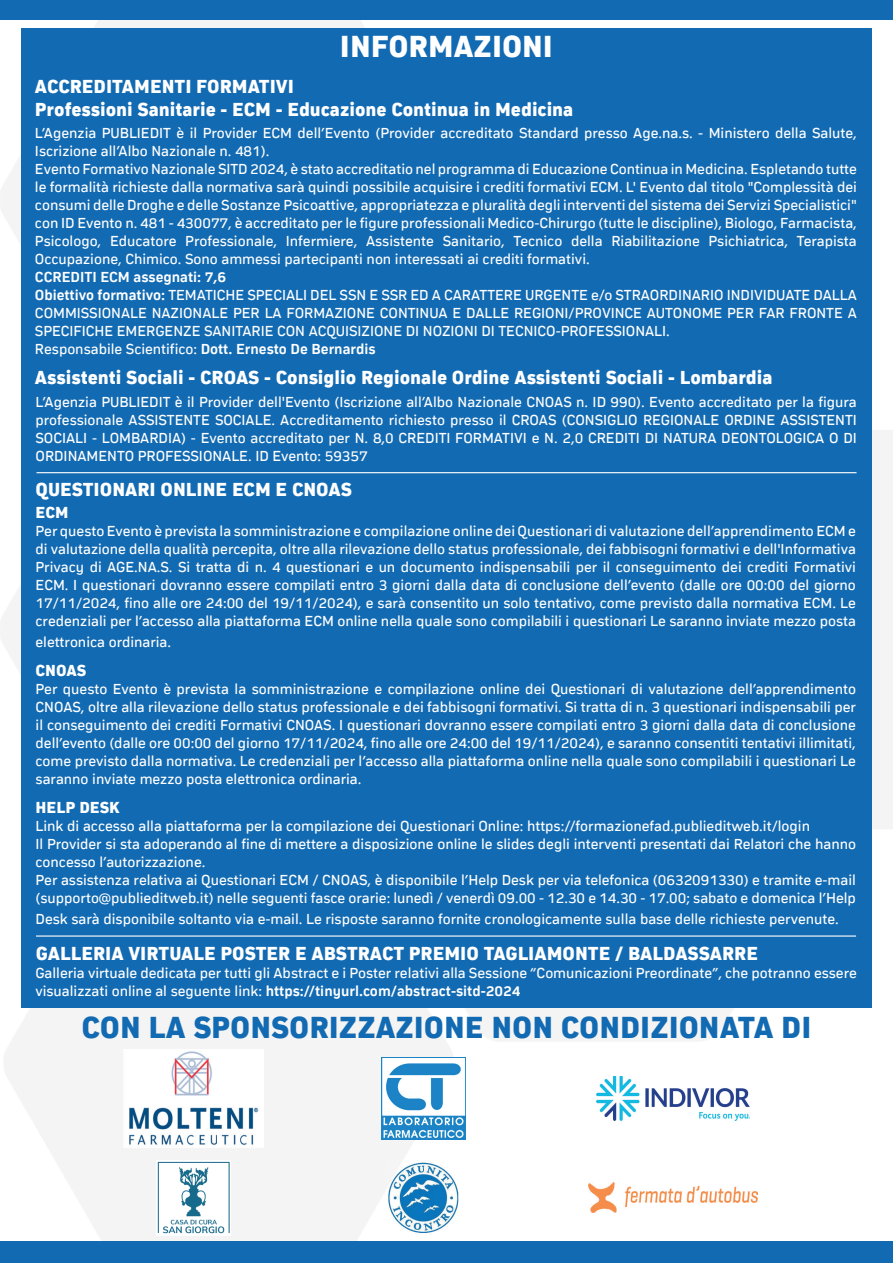
<style>
.page{position:relative;width:893px;height:1263px;background:#fff}
.page>*{position:absolute;margin:0;border:0;box-sizing:border-box;transform-origin:0 0}
.t1{font:31.5px "asse Regular 7";color:#126ab2}
.t2{font:31.5px "asse Regular 7";color:#fff}
.t3{font:19.5px/22.5px "asse Regular 7";color:#fff}
.t4{font:16.5px "asse Regular 7";color:#fff}
.t5{font:15px/18px "asse Regular 11";color:#fff}
.t6{font:15px "asse Regular 5";color:#fff}
.s1{font-family:"asse Regular 5"}
.s2{font-family:"asse Regular 11"}
</style>
<div class="page">
<img style="left:211px;top:19px;width:682px;height:612px">
<img style="left:0;top:19px;width:211px;height:1033px">
<img style="left:263px;top:631px;width:630px;height:611px">
<div style="left:209px;top:1007px;width:54px;height:42px;background:#f4f4f4"></div>
<img style="left:0;top:1052px;width:157px;height:190px">
<div style="left:157px;top:1148px;width:106px;height:94px;background:#f4f4f4"></div>
<div style="left:0;top:0;width:893px;height:19px;background:#126ab2"></div>
<div style="left:0;top:1242px;width:893px;height:21px;background:#126ab2"></div>
<div style="left:21px;top:28px;width:851px;height:979px;background:#126ab2"></div>
<hr style="left:36px;top:472px;width:820px;height:1px;background:#fff">
<hr style="left:36px;top:935px;width:820px;height:1px;background:#fff">
<img style="left:157px;top:1160px;width:74px;height:75px">
<img style="left:386px;top:1160px;width:75px;height:75px">
<img style="left:382px;top:1057px;width:83px;height:82px">
<img style="left:589px;top:1183px;width:169px;height:29px">
<img style="left:597px;top:1076px;width:153px;height:44px">
<img style="left:124px;top:1049px;width:140px;height:98px">
<h1 class="t2" style="left:340px;top:28px;width:215px">INFORMAZIONI</h1>
<h2 class="t3" style="left:35px;top:75px;width:540px">ACCREDITAMENTI FORMATIVI<br>Professioni Sanitarie - ECM - Educazione Continua in Medicina</h2>
<p class="t5" style="left:35px;top:124px;width:823px">L’Agenzia PUBLIEDIT è il Provider ECM dell’Evento (Provider accreditato Standard presso Age.na.s. - Ministero della Salute, Iscrizione all’Albo Nazionale n. 481).<br>Evento Formativo Nazionale SITD 2024, è stato accreditatio nel programma di Educazione Continua in Medicina. Espletando tutte le formalità richieste dalla normativa sarà quindi possibile acquisire i crediti formativi ECM. L' Evento dal titolo "Complessità dei consumi delle Droghe e delle Sostanze Psicoattive, appropriatezza e pluralità degli interventi del sistema dei Servizi Specialistici" con ID Evento n. 481 - 430077, è accreditato per le figure professionali Medico-Chirurgo (tutte le discipline), Biologo, Farmacista, Psicologo, Educatore Professionale, Infermiere, Assistente Sanitario, Tecnico della Riabilitazione Psichiatrica, Terapista Occupazione, Chimico. Sono ammessi partecipanti non interessati ai crediti formativi.</p>
<p class="t6" style="left:35px;top:269px;width:193px">CCREDITI ECM assegnati: 7,6</p>
<p class="t5" style="left:35px;top:286px;width:823px"><span class="s1">Obiettivo formativo:</span> TEMATICHE SPECIALI DEL SSN E SSR ED A CARATTERE URGENTE e/o STRAORDINARIO INDIVIDUATE DALLA COMMISSIONALE NAZIONALE PER LA FORMAZIONE CONTINUA E DALLE REGIONI/PROVINCE AUTONOME PER FAR FRONTE A SPECIFICHE EMERGENZE SANITARIE CON ACQUISIZIONE DI NOZIONI DI TECNICO-PROFESSIONALI.<br>Responsabile Scientifico: <span class="s1">Dott. Ernesto De Bernardis</span></p>
<p class="t5" style="left:36px;top:393px;width:823px;text-align:justify">L’Agenzia PUBLIEDIT è il Provider dell'Evento (Iscrizione all’Albo Nazionale CNOAS n. ID 990). Evento accreditato per la figura professionale ASSISTENTE SOCIALE. Accreditamento richiesto presso il CROAS (CONSIGLIO REGIONALE ORDINE ASSISTENTI SOCIALI - LOMBARDIA) - Evento accreditato per N. 8,0 CREDITI FORMATIVI e N. 2,0 CREDITI DI NATURA DEONTOLOGICA O DI ORDINAMENTO PROFESSIONALE. ID Evento: 59357</p>
<h2 class="t3" style="left:35px;top:366px;width:739px">Assistenti Sociali - CROAS - Consiglio Regionale Ordine Assistenti Sociali - Lombardia</h2>
<h2 class="t3" style="left:36px;top:478px;width:318px">QUESTIONARI ONLINE ECM E CNOAS</h2>
<p class="t4" style="left:36px;top:503px;width:34px">ECM</p>
<p class="t5" style="left:36px;top:522px;width:822px;text-align:justify">Per questo Evento è prevista la somministrazione e compilazione online dei Questionari di valutazione dell’apprendimento ECM e di valutazione della qualità percepita, oltre alla rilevazione dello status professionale, dei fabbisogni formativi e dell'Informativa Privacy di AGE.NA.S. Si tratta di n. 4 questionari e un documento indispensabili per il conseguimento dei crediti Formativi ECM. I questionari dovranno essere compilati entro 3 giorni dalla data di conclusione dell’evento (dalle ore 00:00 del giorno 17/11/2024, fino alle ore 24:00 del 19/11/2024), e sarà consentito un solo tentativo, come previsto dalla normativa ECM. Le credenziali per l’accesso alla piattaforma ECM online nella quale sono compilabili i questionari Le saranno inviate mezzo posta</p>
<p class="t5" style="left:36px;top:633px;width:137px">elettronica ordinaria.</p>
<p class="t4" style="left:36px;top:660px;width:52px">CNOAS</p>
<p class="t5" style="left:36px;top:679px;width:822px;text-align:justify">Per questo Evento è prevista la somministrazione e compilazione online dei Questionari di valutazione dell’apprendimento CNOAS, oltre alla rilevazione dello status professionale e dei fabbisogni formativi. Si tratta di n. 3 questionari indispensabili per il conseguimento dei crediti Formativi CNOAS. I questionari dovranno essere compilati entro 3 giorni dalla data di conclusione dell’evento (dalle ore 00:00 del giorno 17/11/2024, fino alle ore 24:00 del 19/11/2024), e saranno consentiti tentativi illimitati, come previsto dalla normativa. Le credenziali per l’accesso alla piattaforma online nella quale sono compilabili i questionari Le saranno inviate mezzo posta elettronica ordinaria.</p>
<p class="t4" style="left:36px;top:798px;width:86px">HELP DESK</p>
<p class="t5" style="left:36px;top:816px;width:822px">Link di accesso alla piattaforma per la compilazione dei Questionari Online: https://formazionefad.publieditweb.it/login<br>Il Provider si sta adoperando al fine di mettere a disposizione online le slides degli interventi presentati dai Relatori che hanno concesso l’autorizzazione.<br>Per assistenza relativa ai Questionari ECM / CNOAS, è disponibile l’Help Desk per via telefonica (0632091330) e tramite e-mail (supporto@publieditweb.it) nelle seguenti fasce orarie: lunedì / venerdì 09.00 - 12.30 e 14.30 - 17.00; sabato e domenica l’Help</p>
<p class="t5" style="left:36px;top:909px;width:805px">Desk sarà disponibile soltanto via e-mail. Le risposte saranno fornite cronologicamente sulla base delle richieste pervenute.</p>
<h2 class="t3" style="left:36px;top:941px;width:724px">GALLERIA VIRTUALE POSTER E ABSTRACT PREMIO TAGLIAMONTE / BALDASSARRE</h2>
<p class="t5" style="left:35px;top:964px;width:823px">Galleria virtuale dedicata per tutti gli Abstract e i Poster relativi alla Sessione “Comunicazioni Preordinate”, che potranno essere</p>
<p class="t6" style="left:35px;top:983px;width:487px"><span class="s2">visualizzati online al seguente link:</span> https://tinyurl.com/abstract-sitd-2024</p>
<h1 class="t1" style="left:82px;top:1008px;width:731px">CON LA SPONSORIZZAZIONE NON CONDIZIONATA DI</h1>
</div>
